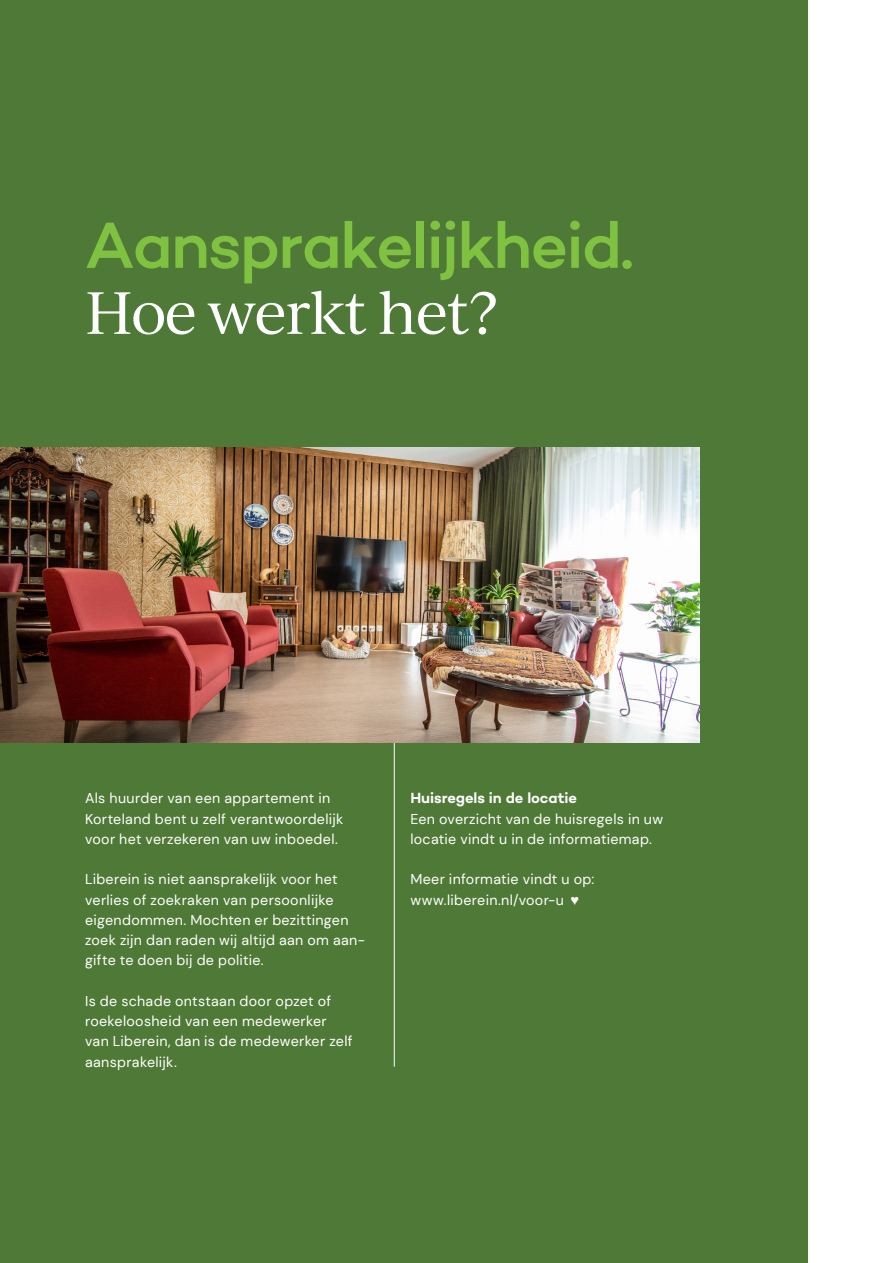
<style>
.page{position:relative;width:893px;height:1263px;background:#fff}
.page>*{position:absolute;margin:0;border:0;box-sizing:border-box;transform-origin:0 0}
._1_titel_groot_groen{font:500 66px "Campton";letter-spacing:-.03em;color:#7fc241}
._1_titel_groot_groen-2{font:57px "Ivy Journal";letter-spacing:-.03em;color:#fff}
._4_Tussenkop_diap{font:600 15px "Campton";letter-spacing:-.005em;color:#fff}
._2_body_tekst_diap{font:14.25px/20.2px "DM Sans";letter-spacing:.02em;color:#fff}
.s1{font-family:"Arial";font-size:13.5px}
</style>
<div class="page">
<div style="left:0;top:0;width:808px;height:1263px;background:#4f7936"></div>
<hr style="left:394px;top:447px;width:1px;height:620px;background:#fff">
<img style="left:0;top:447px;width:700px;height:295px">
<p class="_1_titel_groot_groen" style="left:85px;top:204px;width:550px">Aansprakelijkheid.</p>
<p class="_1_titel_groot_groen-2" style="left:85px;top:272px;width:414px">Hoe werkt het?</p>
<p class="_2_body_tekst_diap" style="left:85px;top:788px;width:247px">Als huurder van een appartement in</p>
<p class="_2_body_tekst_diap" style="left:85px;top:808px;width:260px">Korteland bent u zelf verantwoordelijk voor het verzekeren van uw inboedel.</p>
<p class="_2_body_tekst_diap" style="left:85px;top:869px;width:281px">Liberein is niet aansprakelijk voor het verlies of zoekraken van persoonlijke eigendommen. Mochten er bezittingen zoek zijn dan raden wij altijd aan om aan&shy;gifte te doen bij de politie.</p>
<p class="_2_body_tekst_diap" style="left:85px;top:991px;width:269px">Is de schade ontstaan door opzet of roekeloosheid van een medewerker van Liberein, dan is de medewerker zelf aansprakelijk.</p>
<p class="_4_Tussenkop_diap" style="left:410px;top:789px;width:168px">Huisregels in de locatie</p>
<p class="_2_body_tekst_diap" style="left:410px;top:808px;width:254px">Een overzicht van de huisregels in uw locatie vindt u in de informatiemap.</p>
<p class="_2_body_tekst_diap" style="left:410px;top:869px;width:185px">Meer informatie vindt u op: www.liberein.nl/voor-u <span class="s1">♥</span></p>
</div>
